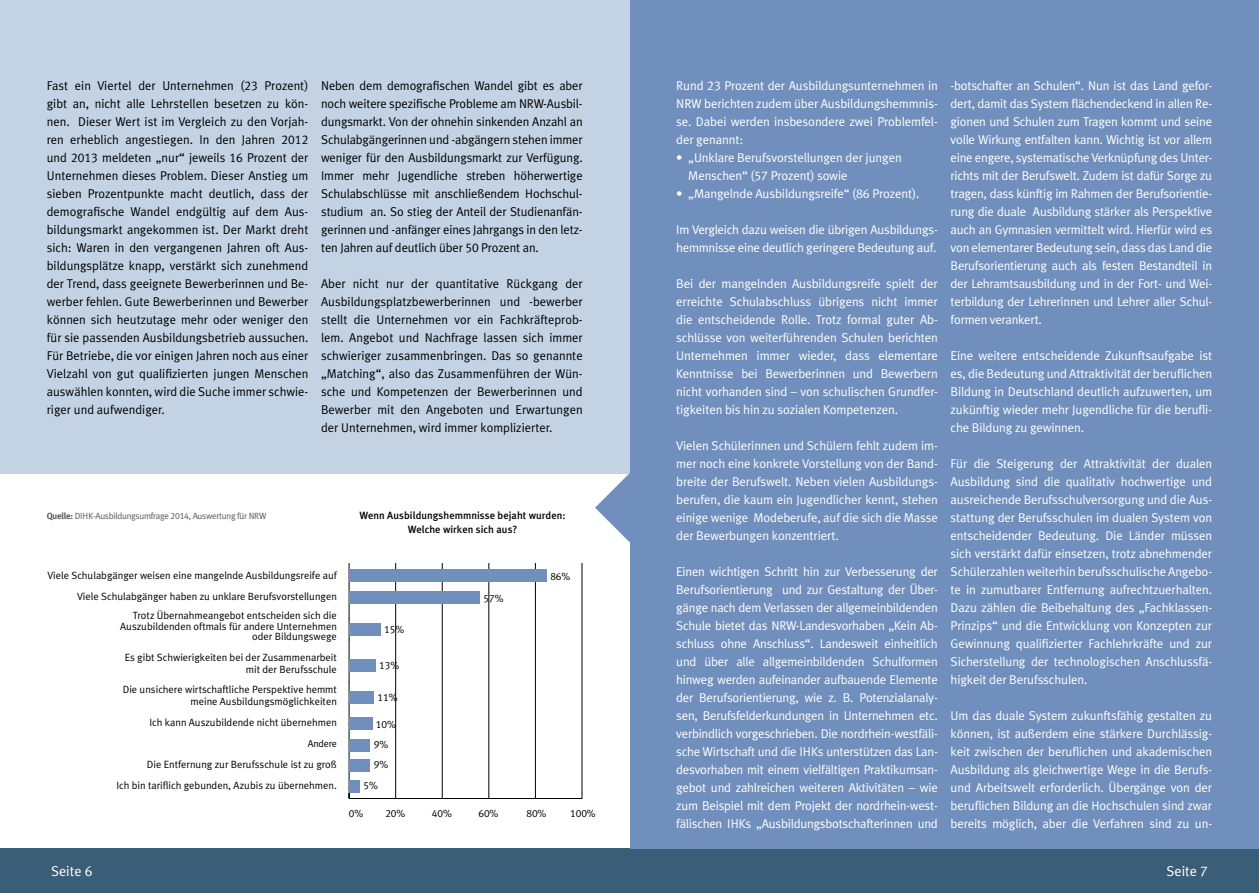
<style>
.page{position:relative;width:1259px;height:893px;background:#fff}
.page>*{position:absolute;margin:0;border:0;box-sizing:border-box;transform-origin:0 0}
.t1{font:14.25px "Meta Plus Normal";color:#fff}
.t2{font:12.75px/18px "Meta Plus Normal";letter-spacing:-.01em;color:#fff;text-align:justify}
.t3{font:12.75px/18px "Meta Plus Normal";color:#000;text-align:justify}
.t4{font:10.5px/21.1px "Meta Plus Normal";color:#000;text-align:right}
.t5{font:500 10.5px/13.5px "Meta Plus";letter-spacing:.005em;color:#000;text-align:center}
.t6{font:10.5px "Meta Plus Normal Caps";color:#000}
.t7{font:10.05px "Meta Plus Normal";letter-spacing:-.02em;color:#000}
.t8{font:9px "Meta Plus Normal";letter-spacing:-.03em;color:#58595b}
.s1{font-family:"Meta Plus Normal Caps"}
.s2{font-family:"Meta Plus";font-weight:700}
</style>
<div class="page">
<div style="left:0;top:848px;width:1259px;height:45px;background:#3b5e78"></div>
<hr style="left:349px;top:798px;width:233px;height:1px;background:#000">
<hr style="left:442px;top:563px;width:1px;height:235px;background:#000">
<hr style="left:535px;top:563px;width:1px;height:235px;background:#000">
<hr style="left:395px;top:563px;width:1px;height:235px;background:#000">
<hr style="left:488px;top:563px;width:1px;height:235px;background:#000">
<hr style="left:582px;top:563px;width:1px;height:235px;background:#000">
<hr style="left:349px;top:563px;width:1px;height:235px;background:#000">
<div style="left:630px;top:0;width:629px;height:848px;background:#718fbc"></div>
<div style="left:0;top:0;width:629px;height:473px;background:#c4d3e3"></div>
<div style="left:349px;top:780px;width:10px;height:13px;background:#718fbc"></div>
<div style="left:349px;top:739px;width:21px;height:12px;background:#718fbc"></div>
<div style="left:349px;top:718px;width:23px;height:12px;background:#718fbc"></div>
<div style="left:349px;top:691px;width:25px;height:13px;background:#718fbc"></div>
<div style="left:349px;top:659px;width:27px;height:13px;background:#718fbc"></div>
<div style="left:349px;top:623px;width:32px;height:13px;background:#718fbc"></div>
<div style="left:349px;top:592px;width:131px;height:12px;background:#718fbc"></div>
<div style="left:349px;top:570px;width:198px;height:12px;background:#718fbc"></div>
<div style="left:349px;top:759px;width:21px;height:12px;background:#718fbc"></div>
<svg style="left:595px;top:473px;width:35px;height:69px"></svg>
<p class="t3" style="left:47px;top:76px;width:263px">Fast ein Viertel der Unternehmen (<span class="s1">23</span> Prozent) gibt an, nicht alle Lehrstellen besetzen zu kön&shy;nen. Dieser Wert ist im Vergleich zu den Vorjah&shy;ren erheblich angestiegen. In den Jahren <span class="s1">2012 </span>und <span class="s1">2013</span> meldeten „nur“ jeweils <span class="s1">16</span> Prozent der Unternehmen dieses Problem. Dieser Anstieg um sieben Prozentpunkte macht deutlich, dass der demografische Wandel endgültig auf dem Aus&shy;bildungsmarkt angekommen ist. Der Markt dreht sich: Waren in den vergangenen Jahren oft Aus&shy;bildungsplätze knapp, verstärkt sich zunehmend der Trend, dass geeignete Bewerberinnen und Be&shy;werber fehlen. Gute Bewerberinnen und Bewerber können sich heutzutage mehr oder weniger den für sie passenden Ausbildungsbetrieb aussuchen.<br>Für Betriebe, die vor einigen Jahren noch aus einer Vielzahl von gut qualifizierten jungen Menschen auswählen konnten, wird die Suche immer schwie&shy;riger und aufwendiger.</p>
<p class="t3" style="left:321px;top:76px;width:263px">Neben dem demografischen Wandel gibt es aber noch weitere spezifische Probleme am NRW-Ausbil&shy;dungsmarkt. Von der ohnehin sinkenden Anzahl an Schulabgängerinnen und -abgängern stehen immer weniger für den Ausbildungsmarkt zur Verfügung.<br>Immer mehr Jugendliche streben höherwertige Schulabschlüsse mit anschließendem Hochschul&shy;studium an. So stieg der Anteil der Studienanfän&shy;gerinnen und -anfänger eines Jahrgangs in den letz&shy;ten Jahren auf deutlich über <span class="s1">50</span> Prozent an.</p>
<p class="t3" style="left:321px;top:274px;width:263px">Aber nicht nur der quantitative Rückgang der Ausbildungsplatzbewerberinnen und -bewerber stellt die Unternehmen vor ein Fachkräfteprob&shy;lem. Angebot und Nachfrage lassen sich immer schwieriger zusammenbringen. Das so genannte „Matching“, also das Zusammenführen der Wün&shy;sche und Kompetenzen der Bewerberinnen und Bewerber mit den Angeboten und Erwartungen der Unternehmen, wird immer komplizierter.</p>
<p class="t8" style="left:47px;top:510px;width:221px"><span class="s2">Quelle:</span> DIHK-Ausbildungsumfrage <span class="s1">2014,</span> Auswertung für NRW</p>
<p class="t5" style="left:359px;top:509px;width:208px">Wenn Ausbildungshemmnisse bejaht wurden:<br>Welche wirken sich aus?</p>
<p class="t4" style="left:47px;top:565px;width:291px">Viele Schulabgänger weisen eine mangelnde Ausbildungsreife auf<br>Viele Schulabgänger haben zu unklare Berufsvorstellungen</p>
<p class="t4" style="left:120px;top:610px;width:218px;line-height:10.5px">Trotz Übernahmeangebot entscheiden sich die<br>Auszubildenden oftmals für andere Unternehmen oder Bildungswege</p>
<p class="t4" style="left:125px;top:651px;width:214px;line-height:12px">Es gibt Schwierigkeiten bei der Zusammenarbeit mit der Berufsschule</p>
<p class="t4" style="left:123px;top:683px;width:216px;line-height:12px">Die unsichere wirtschaftliche Perspektive hemmt meine Ausbildungsmöglichkeiten</p>
<p class="t4" style="left:149px;top:712px;width:189px">Ich kann Auszubildende nicht übernehmen</p>
<p class="t7" style="left:308px;top:738px;width:30px">Andere</p>
<p class="t4" style="left:116px;top:754px;width:222px">Die Entfernung zur Berufsschule ist zu groß<br>Ich bin tariflich gebunden, Azubis zu übernehmen.</p>
<p class="t6" style="left:384px;top:623px;width:21px">15%</p>
<p class="t6" style="left:379px;top:659px;width:21px">13%</p>
<p class="t6" style="left:378px;top:691px;width:21px">11%</p>
<p class="t6" style="left:376px;top:718px;width:21px">10%</p>
<p class="t6" style="left:374px;top:738px;width:16px">9%</p>
<p class="t6" style="left:374px;top:759px;width:16px">9%</p>
<p class="t6" style="left:363px;top:780px;width:16px">5%</p>
<p class="t6" style="left:483px;top:592px;width:21px">57%</p>
<p class="t6" style="left:550px;top:570px;width:21px">86%</p>
<p class="t6" style="left:349px;top:807px;width:16px">0%</p>
<p class="t6" style="left:385px;top:807px;width:21px">20%</p>
<p class="t6" style="left:432px;top:807px;width:22px">40%</p>
<p class="t6" style="left:478px;top:807px;width:21px">60%</p>
<p class="t6" style="left:526px;top:807px;width:21px">80%</p>
<p class="t6" style="left:570px;top:807px;width:27px">100%</p>
<p class="t2" style="left:676px;top:76px;width:263px">Rund <span class="s1">23</span> Prozent der Ausbildungsunternehmen in NRW berichten zudem über Ausbildungshemmnis&shy;se. Dabei werden insbesondere zwei Problemfel&shy;der genannt:</p>
<p class="t2" style="left:688px;top:148px;width:215px;text-indent:-12px">• „Unklare Berufsvorstellungen der jungen<br>Menschen“ (<span class="s1">57</span> Prozent) sowie</p>
<p class="t2" style="left:676px;top:184px;width:245px">• „Mangelnde Ausbildungsreife“ (86 Prozent).</p>
<p class="t2" style="left:676px;top:220px;width:263px">Im Vergleich dazu weisen die übrigen Ausbildungs&shy;hemmnisse eine deutlich geringere Bedeutung auf.</p>
<p class="t2" style="left:676px;top:274px;width:263px">Bei der mangelnden Ausbildungsreife spielt der erreichte Schulabschluss übrigens nicht immer die entscheidende Rolle. Trotz formal guter Ab&shy;schlüsse von weiterführenden Schulen berichten Unternehmen immer wieder, dass elementare Kenntnisse bei Bewerberinnen und Bewerbern nicht vorhanden sind – von schulischen Grundfer&shy;tigkeiten bis hin zu sozialen Kompetenzen.</p>
<p class="t2" style="left:676px;top:436px;width:263px">Vielen Schülerinnen und Schülern fehlt zudem im&shy;mer noch eine konkrete Vorstellung von der Band&shy;breite der Berufswelt. Neben vielen Ausbildungs&shy;berufen, die kaum ein Jugendlicher kennt, stehen einige wenige Modeberufe, auf die sich die Masse der Bewerbungen konzentriert.</p>
<p class="t2" style="left:676px;top:563px;width:263px">Einen wichtigen Schritt hin zur Verbesserung der Berufsorientierung und zur Gestaltung der Über&shy;gänge nach dem Verlassen der allgemeinbildenden Schule bietet das NRW-Landesvorhaben „Kein Ab&shy;schluss ohne Anschluss“. Landesweit einheitlich und über alle allgemeinbildenden Schulformen hinweg werden aufeinander aufbauende Elemente der Berufsorientierung, wie z. B. Potenzialanaly&shy;sen, Berufsfelderkundungen in Unternehmen etc. verbindlich vorgeschrieben. Die nordrhein-westfäli&shy;sche Wirtschaft und die IHKs unterstützen das Lan&shy;desvorhaben mit einem vielfältigen Praktikumsan&shy;gebot und zahlreichen weiteren Aktivitäten – wie zum Beispiel mit dem Projekt der nordrhein-west&shy;fälischen IHKs „Ausbildungsbotschafterinnen und</p>
<p class="t2" style="left:950px;top:77px;width:263px">-botschafter an Schulen“. Nun ist das Land gefor&shy;dert, damit das System flächendeckend in allen Re&shy;gionen und Schulen zum Tragen kommt und seine volle Wirkung entfalten kann. Wichtig ist vor allem eine engere, systematische Verknüpfung des Unter&shy;richts mit der Berufswelt. Zudem ist dafür Sorge zu tragen, dass künftig im Rahmen der Berufsorientie&shy;rung die duale Ausbildung stärker als Perspektive auch an Gymnasien vermittelt wird. Hierfür wird es von elementarer Bedeutung sein, dass das Land die Berufsorientierung auch als festen Bestandteil in der Lehramtsausbildung und in der Fort- und Wei&shy;terbildung der Lehrerinnen und Lehrer aller Schul&shy;formen verankert.</p>
<p class="t2" style="left:950px;top:347px;width:263px">Eine weitere entscheidende Zukunftsaufgabe ist es, die Bedeutung und Attraktivität der beruflichen Bildung in Deutschland deutlich aufzuwerten, um zukünftig wieder mehr Jugendliche für die berufli&shy;che Bildung zu gewinnen.</p>
<p class="t2" style="left:950px;top:455px;width:263px">Für die Steigerung der Attraktivität der dualen Ausbildung sind die qualitativ hochwertige und ausreichende Berufsschulversorgung und die Aus&shy;stattung der Berufsschulen im dualen System von entscheidender Bedeutung. Die Länder müssen sich verstärkt dafür einsetzen, trotz abnehmender Schülerzahlen weiterhin berufsschulische Angebo&shy;te in zumutbarer Entfernung aufrechtzuerhalten.<br>Dazu zählen die Beibehaltung des „Fachklassen-Prinzips“ und die Entwicklung von Konzepten zur Gewinnung qualifizierter Fachlehrkräfte und zur Sicherstellung der technologischen Anschlussfä&shy;higkeit der Berufsschulen.</p>
<p class="t2" style="left:950px;top:707px;width:263px">Um das duale System zukunftsfähig gestalten zu können, ist außerdem eine stärkere Durchlässig&shy;keit zwischen der beruflichen und akademischen Ausbildung als gleichwertige Wege in die Berufs&shy;und Arbeitswelt erforderlich. Übergänge von der beruflichen Bildung an die Hochschulen sind zwar bereits möglich, aber die Verfahren sind zu un-</p>
<p class="t1" style="left:51px;top:863px;width:43px">Seite <span class="s1">6</span></p>
<p class="t1" style="left:1166px;top:863px;width:43px">Seite <span class="s1">7</span></p>
</div>
